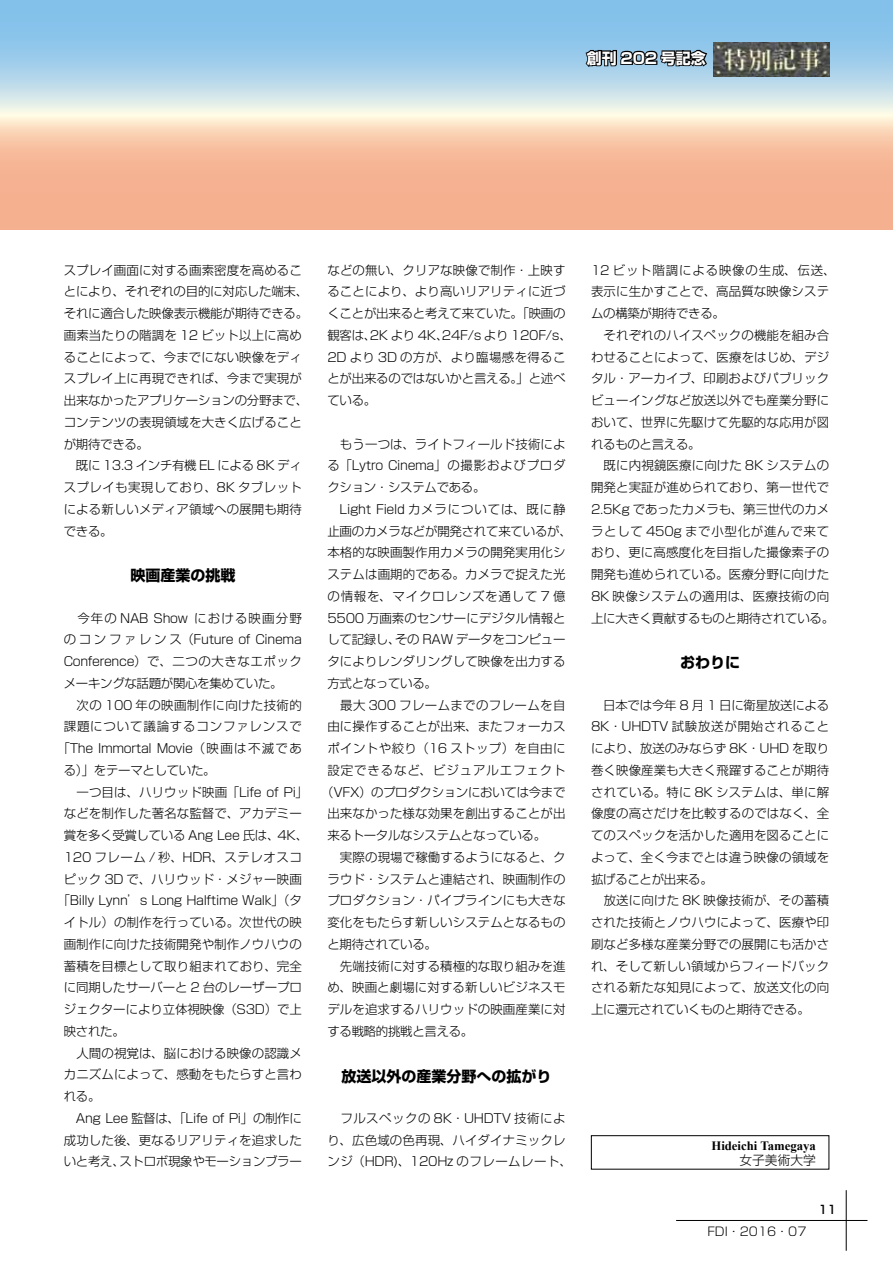
<style>
.page{position:relative;width:893px;height:1263px;background:#fff}
.page>*{position:absolute;margin:0;border:0;box-sizing:border-box;transform-origin:0 0}
.t1{font:700 15px "Shin Go Pro";color:#000}
.t2{font:700 15px "Shin Go Pro";color:#fff}
.t3{font:700 12.75px "Times New Roman";color:#000}
.t4{font:300 12.75px "Shin Go Pro";color:#000}
.t5{font:300 12.45px/21.8px "Shin Go Pro";letter-spacing:.005em;color:#000}
.t6{font:300 12.45px "Shin Go Pro";letter-spacing:-.025em;color:#000}
.t7{font:300 12.45px/21.8px "Shin Go Pro";letter-spacing:-.02em;color:#000}
.t8{font:300 12.45px "Shin Go Pro";letter-spacing:.03em;color:#000}
.t9{font:300 12.45px "Shin Go Pro";letter-spacing:.07em;color:#000}
.t10{font:300 12.45px "Shin Go Pro";letter-spacing:.065em;color:#000}
.t11{font:300 12.45px "Shin Go Pro";letter-spacing:.045em;color:#000}
.t12{font:300 12.45px "Shin Go Pro";letter-spacing:.09em;color:#000}
.t13{font:300 12px "Shin Go Pro";color:#000}
.t14{font:500 11.7px "Shin Go Pro";color:#000}
</style>
<div class="page">
<hr style="left:676px;top:1220px;width:191px;height:1px;background:#000">
<hr style="left:846px;top:1190px;width:1px;height:61px;background:#000">
<svg style="left:1px;top:0;width:892px;height:230px;background:#d1c7c2"></svg>
<svg style="left:0;top:0;width:1px;height:230px"></svg>
<img style="left:713px;top:43px;width:116px;height:34px">
<svg style="left:584px;top:40px;width:125px;height:29px;background:#567387"></svg>
<div style="left:591px;top:1135px;width:238px;height:34px;border:1px solid #000"></div>
<p class="t2" style="left:587px;top:46px;width:121px">創刊 202 号記念</p>
<p class="t5" style="left:64px;top:257px;width:246px">スプレイ画面に対する画素密度を高めることにより、それぞれの目的に対応した端末、それに適合した映像表示機能が期待できる。画素当たりの階調を 12 ビット以上に高めることによって、今までにない映像をディスプレイ上に再現できれば、今まで実現が出来なかったアプリケーションの分野まで、コンテンツの表現領域を大きく広げることが期待できる。<br>　既に 13.3 インチ有機 EL による 8K ディスプレイも実現しており、8K タブレットによる新しいメディア領域への展開も期待できる。</p>
<p class="t1" style="left:130px;top:564px;width:106px">映画産業の挑戦</p>
<p class="t12" style="left:64px;top:608px;width:240px">　今年の NAB Show における映画分野</p>
<p class="t6" style="left:64px;top:629px;width:240px">のコンファレンス（Future of Cinema</p>
<p class="t5" style="left:64px;top:649px;width:240px">Conference）で、二つの大きなエポック</p>
<p class="t6" style="left:64px;top:673px;width:220px">メーキングな話題が関心を集めていた。</p>
<p class="t8" style="left:64px;top:695px;width:240px">　次の 100 年の映画制作に向けた技術的</p>
<p class="t10" style="left:64px;top:716px;width:240px">課題について議論するコンファレンスで</p>
<p class="t6" style="left:58px;top:738px;width:246px">「The Immortal Movie（映画は不滅であ</p>
<p class="t6" style="left:64px;top:760px;width:153px">る）」をテーマとしていた。</p>
<p class="t5" style="left:64px;top:779px;width:246px">　一つ目は、ハリウッド映画「Life of Pi」</p>
<p class="t5" style="left:64px;top:801px;width:240px">などを制作した著名な監督で、アカデミー</p>
<p class="t6" style="left:64px;top:825px;width:246px">賞を多く受賞している Ang Lee 氏は、4K、</p>
<p class="t11" style="left:64px;top:847px;width:240px">120 フレーム / 秒、HDR、ステレオスコ</p>
<p class="t5" style="left:64px;top:866px;width:240px">ピック 3D で、ハリウッド・メジャー映画</p>
<p class="t6" style="left:58px;top:890px;width:246px">「Billy Lynn’s Long Halftime Walk」（タ</p>
<p class="t5" style="left:64px;top:910px;width:240px">イトル）の制作を行っている。次世代の映</p>
<p class="t5" style="left:64px;top:932px;width:240px">画制作に向けた技術開発や制作ノウハウの</p>
<p class="t5" style="left:64px;top:953px;width:240px">蓄積を目標として取り組まれており、完全</p>
<p class="t5" style="left:64px;top:975px;width:240px">に同期したサーバーと 2 台のレーザープロ</p>
<p class="t5" style="left:64px;top:997px;width:240px">ジェクターにより立体視映像（S3D）で上</p>
<p class="t5" style="left:64px;top:1019px;width:63px">映された。</p>
<p class="t5" style="left:64px;top:1040px;width:240px">　人間の視覚は、脳における映像の認識メ</p>
<p class="t5" style="left:64px;top:1062px;width:240px">カニズムによって、感動をもたらすと言わ</p>
<p class="t5" style="left:64px;top:1084px;width:38px">れる。</p>
<p class="t6" style="left:64px;top:1108px;width:240px">　Ang Lee 監督は、「Life of Pi」の制作に</p>
<p class="t5" style="left:64px;top:1127px;width:240px">成功した後、更なるリアリティを追求した</p>
<p class="t6" style="left:64px;top:1151px;width:240px">いと考え、ストロボ現象やモーションブラー</p>
<p class="t7" style="left:327px;top:257px;width:246px">などの無い、クリアな映像で制作・上映することにより、より高いリアリティに近づくことが出来ると考えて来ていた。「映画の観客は、2K より 4K、24F/s より 120F/s、<br>2D より 3D の方が、より臨場感を得ることが出来るのではないかと言える。」と述べている。</p>
<p class="t5" style="left:327px;top:431px;width:240px">　もう一つは、ライトフィールド技術によ</p>
<p class="t6" style="left:327px;top:455px;width:240px">る「Lytro Cinema」の撮影およびプロダ</p>
<p class="t6" style="left:327px;top:477px;width:160px">クション・システムである。</p>
<p class="t9" style="left:327px;top:499px;width:240px">　Light Field カメラについては、既に静</p>
<p class="t7" style="left:327px;top:518px;width:246px">止画のカメラなどが開発されて来ているが、</p>
<p class="t5" style="left:327px;top:540px;width:240px">本格的な映画製作用カメラの開発実用化シ</p>
<p class="t5" style="left:327px;top:562px;width:240px">ステムは画期的である。カメラで捉えた光</p>
<p class="t10" style="left:327px;top:586px;width:240px">の情報を、マイクロレンズを通して 7 億</p>
<p class="t5" style="left:327px;top:605px;width:240px">5500 万画素のセンサーにデジタル情報と</p>
<p class="t6" style="left:327px;top:629px;width:240px">して記録し、その RAW データをコンピュー</p>
<p class="t5" style="left:327px;top:649px;width:240px">タによりレンダリングして映像を出力する</p>
<p class="t6" style="left:327px;top:673px;width:111px">方式となっている。</p>
<p class="t8" style="left:327px;top:695px;width:240px">　最大 300 フレームまでのフレームを自</p>
<p class="t5" style="left:327px;top:714px;width:240px">由に操作することが出来、またフォーカス</p>
<p class="t8" style="left:327px;top:738px;width:240px">ポイントや絞り（16 ストップ）を自由に</p>
<p class="t9" style="left:327px;top:760px;width:240px">設定できるなど、ビジュアルエフェクト</p>
<p class="t6" style="left:321px;top:782px;width:246px">（VFX）のプロダクションにおいては今まで</p>
<p class="t5" style="left:327px;top:801px;width:240px">出来なかった様な効果を創出することが出</p>
<p class="t6" style="left:327px;top:825px;width:220px">来るトータルなシステムとなっている。</p>
<p class="t5" style="left:327px;top:845px;width:240px">　実際の現場で稼働するようになると、ク</p>
<p class="t5" style="left:327px;top:866px;width:240px">ラウド・システムと連結され、映画制作の</p>
<p class="t5" style="left:327px;top:888px;width:240px">プロダクション・パイプラインにも大きな</p>
<p class="t5" style="left:327px;top:910px;width:240px">変化をもたらす新しいシステムとなるもの</p>
<p class="t6" style="left:327px;top:934px;width:111px">と期待されている。</p>
<p class="t5" style="left:327px;top:953px;width:240px">　先端技術に対する積極的な取り組みを進</p>
<p class="t5" style="left:327px;top:975px;width:240px">め、映画と劇場に対する新しいビジネスモ</p>
<p class="t5" style="left:327px;top:997px;width:240px">デルを追求するハリウッドの映画産業に対</p>
<p class="t6" style="left:327px;top:1021px;width:147px">する戦略的挑戦と言える。</p>
<p class="t1" style="left:341px;top:1064px;width:211px">放送以外の産業分野への拡がり</p>
<p class="t5" style="left:327px;top:1106px;width:246px">　フルスペックの 8K・UHDTV 技術により、広色域の色再現、ハイダイナミックレンジ（HDR)、120Hz のフレームレート、</p>
<p class="t5" style="left:591px;top:257px;width:246px">12 ビット階調による映像の生成、伝送、表示に生かすことで、高品質な映像システムの構築が期待できる。<br>　それぞれのハイスペックの機能を組み合わせることによって、医療をはじめ、デジタル・アーカイブ、印刷およびパブリックビューイングなど放送以外でも産業分野において、世界に先駆けて先駆的な応用が図れるものと言える。<br>　既に内視鏡医療に向けた 8K システムの開発と実証が進められており、第一世代で<br>2.5Kg であったカメラも、第三世代のカメラとして 450g まで小型化が進んで来ており、更に高感度化を目指した撮像素子の開発も進められている。医療分野に向けた<br>8K 映像システムの適用は、医療技術の向上に大きく貢献するものと期待されている。</p>
<p class="t1" style="left:680px;top:651px;width:61px">おわりに</p>
<p class="t5" style="left:591px;top:692px;width:240px">　日本では今年 8 月 1 日に衛星放送による<br>8K・UHDTV 試験放送が開始されることにより、放送のみならず 8K・UHD を取り巻く映像産業も大きく飛躍することが期待されている。特に 8K システムは、単に解像度の高さだけを比較するのではなく、全てのスペックを活かした適用を図ることによって、全く今までとは違う映像の領域を拡げることが出来る。<br>　放送に向けた 8K 映像技術が、その蓄積された技術とノウハウによって、医療や印刷など多様な産業分野での展開にも活かされ、そして新しい領域からフィードバックされる新たな知見によって、放送文化の向上に還元されていくものと期待できる。</p>
<p class="t3" style="left:711px;top:1136px;width:106px">Hideichi Tamegaya</p>
<p class="t4" style="left:739px;top:1150px;width:91px">女子美術大学　</p>
<p class="t13" style="left:707px;top:1221px;width:101px">FDI・2016・07</p>
<p class="t14" style="left:818px;top:1200px;width:19px">11</p>
</div>
